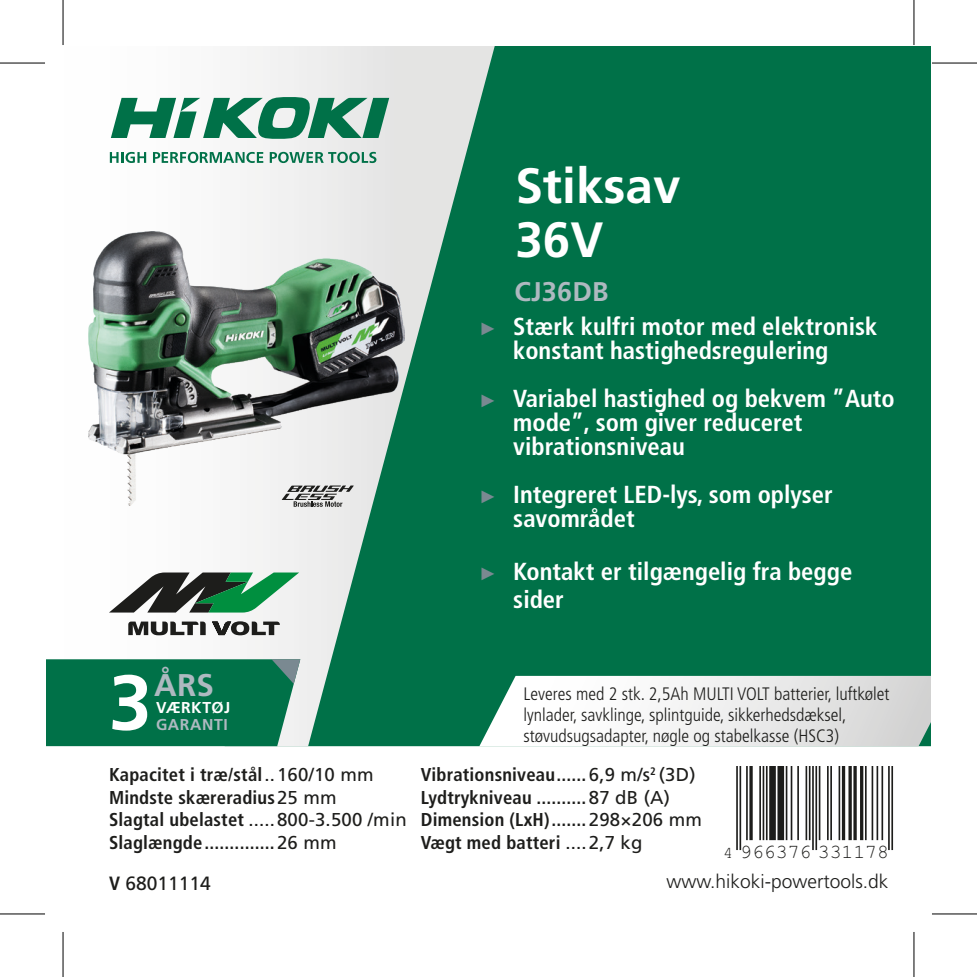
<style>
.page{position:relative;width:977px;height:977px;background:#fff}
.page>*{position:absolute;margin:0;border:0;box-sizing:border-box;transform-origin:0 0}
.t1{font:700 77.4px "Frutiger LT Std";color:#fff}
.Tittel{font:700 49.5px "Frutiger LT Std";color:#fff}
.t2{font:700 31.5px "Frutiger LT Std";color:#aeb9c0}
.t3{font:700 27px "Frutiger LT Std";letter-spacing:.01em;color:#aeb9c0}
.t4{font:700 condensed 24.6px/24px "Frutiger LT Std";color:#fff}
.t5{font:19.8px "Helvetica";color:#1d1d1b}
.t6{font:300 19.2px "Frutiger LT Std";color:#1d1d1b}
.Paragraph_Style_1{font:19.2px "Frutiger LT Std";color:#1d1d1b}
.t7{font:700 condensed 18.6px "Frutiger LT Std";letter-spacing:.01em;color:#1d1d1b}
.t8{font:18.6px "Frutiger LT Std";letter-spacing:.01em;color:#1d1d1b}
.nr{font:300 condensed 18px/21px "Frutiger LT Std";color:#1d1d1b}
.t9{font:700 15.6px "Frutiger LT Std";letter-spacing:.02em;color:#fff}
.t10{font:700 15.6px "Frutiger LT Std";letter-spacing:.035em;color:#aeb9c0}
.s1{font-family:"Arial";font-weight:400;font-stretch:normal;font-size:18px;color:#7a8991}
.s2{font-weight:400;font-stretch:normal}
.s3{font-weight:700;font-stretch:condensed}
.s4{font-size:16.5px}
</style>
<div class="page">
<div style="left:497px;top:46px;width:433px;height:629px;background:#007148"></div>
<svg style="left:109px;top:46px;width:388px;height:700px"></svg>
<svg style="left:110px;top:152px;width:36px;height:11px"></svg>
<svg style="left:153px;top:152px;width:110px;height:11px"></svg>
<svg style="left:270px;top:152px;width:106px;height:11px"></svg>
<svg style="left:111px;top:97px;width:278px;height:42px"></svg>
<svg style="left:46px;top:659px;width:254px;height:87px;background:#0d7751"></svg>
<svg style="left:479px;top:675px;width:451px;height:71px"></svg>
<hr style="left:736px;top:766px;width:1px;height:84px;background:#1d1d1b">
<hr style="left:739px;top:766px;width:2px;height:84px;background:#1d1d1b">
<hr style="left:746px;top:766px;width:1px;height:74px;background:#1d1d1b">
<hr style="left:749px;top:766px;width:3px;height:74px;background:#1d1d1b">
<hr style="left:759px;top:766px;width:2px;height:74px;background:#1d1d1b">
<hr style="left:762px;top:766px;width:2px;height:74px;background:#1d1d1b">
<hr style="left:765px;top:766px;width:2px;height:74px;background:#1d1d1b">
<div style="left:769px;top:766px;width:6px;height:74px;background:#1d1d1b"></div>
<div style="left:777px;top:766px;width:7px;height:74px;background:#1d1d1b"></div>
<hr style="left:785px;top:766px;width:2px;height:74px;background:#1d1d1b">
<hr style="left:790px;top:766px;width:2px;height:74px;background:#1d1d1b">
<hr style="left:797px;top:766px;width:1px;height:74px;background:#1d1d1b">
<hr style="left:805px;top:766px;width:2px;height:74px;background:#1d1d1b">
<hr style="left:808px;top:766px;width:2px;height:74px;background:#1d1d1b">
<hr style="left:812px;top:766px;width:1px;height:84px;background:#1d1d1b">
<hr style="left:815px;top:766px;width:2px;height:84px;background:#1d1d1b">
<hr style="left:818px;top:766px;width:2px;height:74px;background:#1d1d1b">
<hr style="left:827px;top:766px;width:1px;height:74px;background:#1d1d1b">
<hr style="left:830px;top:766px;width:1px;height:74px;background:#1d1d1b">
<hr style="left:838px;top:766px;width:2px;height:74px;background:#1d1d1b">
<svg style="left:841px;top:766px;width:4px;height:74px"></svg>
<hr style="left:848px;top:766px;width:3px;height:74px;background:#1d1d1b">
<hr style="left:853px;top:766px;width:3px;height:74px;background:#1d1d1b">
<hr style="left:860px;top:766px;width:3px;height:74px;background:#1d1d1b">
<hr style="left:864px;top:766px;width:2px;height:74px;background:#1d1d1b">
<hr style="left:871px;top:766px;width:2px;height:74px;background:#1d1d1b">
<hr style="left:876px;top:766px;width:2px;height:74px;background:#1d1d1b">
<hr style="left:881px;top:766px;width:2px;height:74px;background:#1d1d1b">
<hr style="left:888px;top:766px;width:1px;height:84px;background:#1d1d1b">
<hr style="left:891px;top:766px;width:2px;height:84px;background:#1d1d1b">
<svg style="left:109px;top:572px;width:190px;height:40px"></svg>
<svg style="left:128px;top:621px;width:152px;height:14px"></svg>
<svg style="left:282px;top:505px;width:72px;height:2px"></svg>
<img style="left:88px;top:232px;width:316px;height:273px">
<hr style="left:0;top:62px;width:45px;height:2px;background:#000">
<hr style="left:931px;top:62px;width:45px;height:2px;background:#000">
<hr style="left:0;top:913px;width:45px;height:1px;background:#000">
<hr style="left:931px;top:913px;width:45px;height:1px;background:#000">
<hr style="left:62px;top:0;width:2px;height:45px;background:#000">
<hr style="left:62px;top:931px;width:2px;height:45px;background:#000">
<hr style="left:913px;top:0;width:1px;height:45px;background:#000">
<hr style="left:913px;top:931px;width:1px;height:45px;background:#000">
<p class="Tittel" style="left:515px;top:157px;width:167px">Stiksav</p>
<p class="Tittel" style="left:515px;top:211px;width:90px">36V</p>
<p class="t3" style="left:514px;top:276px;width:96px">CJ36DB</p>
<p class="t4" style="left:513px;top:315px;width:365px;text-indent:-34px"><span class="s1">►</span> Stærk kulfri motor med elektronisk konstant hastighedsregulering</p>
<p class="t4" style="left:513px;top:387px;width:383px;text-indent:-34px"><span class="s1">►</span> Variabel hastighed og bekvem ”Auto mode”, som giver reduceret vibrationsniveau</p>
<p class="t4" style="left:513px;top:483px;width:321px;text-indent:-34px"><span class="s1">►</span> Integreret LED-lys, som oplyser savområdet</p>
<p class="t4" style="left:513px;top:557px;width:340px;line-height:28.5px;text-indent:-34px"><span class="s1">►</span> Kontakt er tilgængelig fra begge sider</p>
<p class="t2" style="left:154px;top:666px;width:62px">ÅRS</p>
<h1 class="t1" style="left:109px;top:657px;width:45px">3</h1>
<p class="t9" style="left:156px;top:698px;width:76px">VÆRKTØJ</p>
<p class="t10" style="left:156px;top:715px;width:73px">GARANTI</p>
<p class="t7" style="left:109px;top:763px;width:266px">Kapacitet i træ/stål<span class="s2">..160/10 mm</span></p>
<p class="t7" style="left:109px;top:786px;width:229px">Mindste skæreradius<span class="s2">25 mm</span></p>
<p class="t8" style="left:109px;top:808px;width:299px"><span class="s3">Slagtal ubelastet</span> .....800-3.500 /min</p>
<p class="t7" style="left:109px;top:831px;width:229px">Slaglængde..............<span class="s2">26 mm</span></p>
<p class="Paragraph_Style_1" style="left:109px;top:872px;width:103px"><span class="s3">V</span> 68011114</p>
<p class="nr" style="left:523px;top:683px;width:367px">Leveres med 2 stk. 2,5Ah MULTI VOLT batterier, luftkølet lynlader, savklinge, splintguide, sikkerhedsdæksel, støvudsugsadapter, nøgle og stabelkasse (HSC3)</p>
<p class="t7" style="left:421px;top:763px;width:276px">Vibrationsniveau......<span class="s2">6,9 m/s</span><sup>2</sup> <span class="s2">(3D)</span></p>
<p class="t7" style="left:421px;top:786px;width:251px">Lydtrykniveau ..........<span class="s2">87 dB (A)</span></p>
<p class="t7" style="left:421px;top:808px;width:283px">Dimension (LxH).......<span class="s2">298×206 mm</span></p>
<p class="t7" style="left:421px;top:831px;width:223px">Vægt med batteri <span class="s2">....2,7 kg</span></p>
<p class="t5" style="left:723px;top:839px;width:167px"><span class="s4">4</span> 966376 331178</p>
<p class="t6" style="left:666px;top:870px;width:223px">www.hikoki-powertools.dk</p>
</div>
